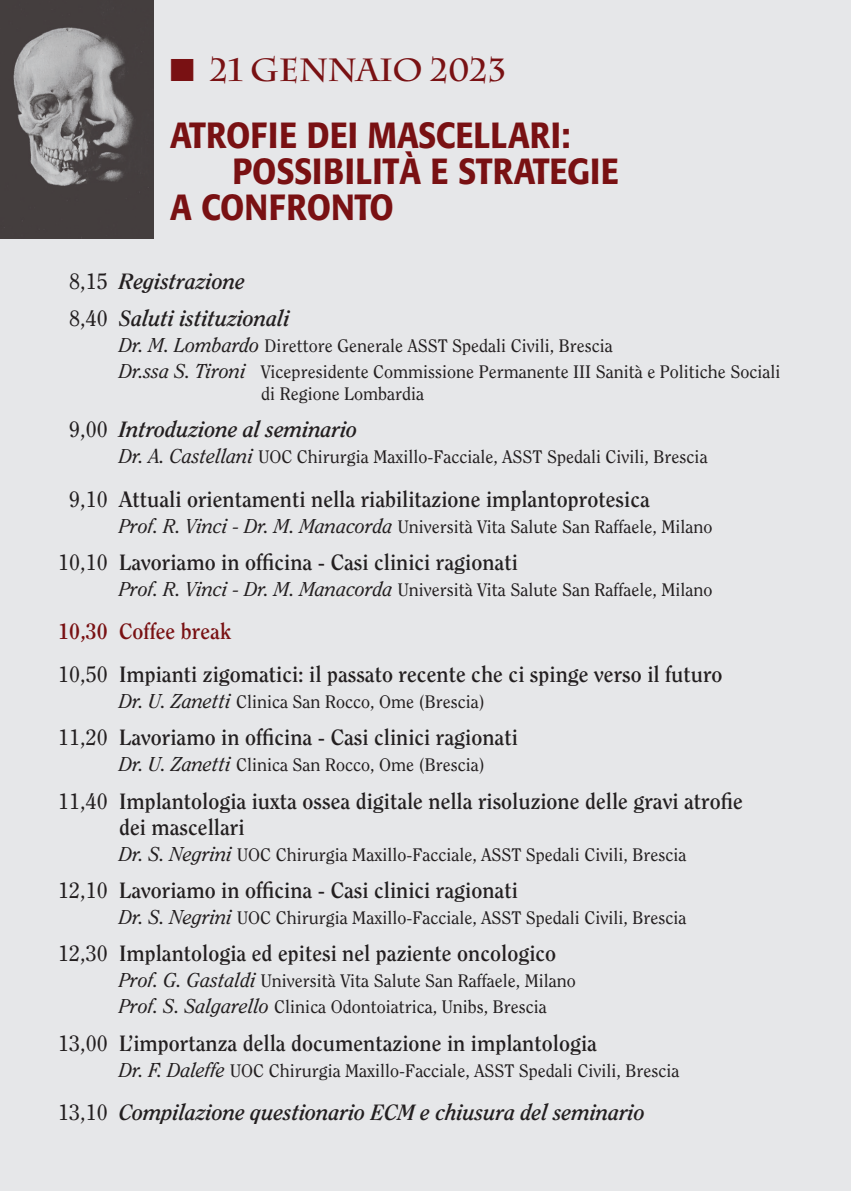
<style>
.page{position:relative;width:851px;height:1191px;background:#fff}
.page>*{position:absolute;margin:0;border:0;box-sizing:border-box;transform-origin:0 0}
.t1{font:500 36px "Formata";color:#791113;scale:.9 1}
.t2{font:700 32px "Charlemagne Std";letter-spacing:-.01em;color:#791113}
.t3{font:700 22px/26px "Clearface";color:#231f20}
.t4{font:italic 700 22px "Clearface";color:#231f20}
.t5{font:700 22px "Clearface";color:#791113}
.t6{font:18px "Clearface";color:#231f20}
.s1{font-weight:400;font-style:normal}
.s2{font-style:italic;font-size:20px}
.s3{font-weight:400}
</style>
<div class="page">
<div style="left:0;top:0;width:850px;height:1191px;background:#e6e7e9"></div>
<img style="left:0;top:0;width:153px;height:238px">
<p class="t2" style="left:170px;top:51px;width:337px">■ 21 GENNAIO 2023</p>
<p class="t1" style="left:170px;top:113px;width:446px">ATROFIE DEI MASCELLARI:</p>
<p class="t1" style="left:232px;top:149px;width:431px">POSSIBILITÀ E STRATEGIE</p>
<p class="t1" style="left:170px;top:185px;width:250px">A CONFRONTO</p>
<p class="t4" style="left:69px;top:268px;width:177px"><span class="s1">8,15</span> Registrazione</p>
<p class="t4" style="left:69px;top:305px;width:222px"><span class="s1">8,40</span> Saluti istituzionali</p>
<p class="t6" style="left:119px;top:335px;width:495px"><span class="s2">Dr. M. Lombardo</span> Direttore Generale ASST Spedali Civili, Brescia</p>
<p class="t6" style="left:119px;top:361px;width:662px"><span class="s2">Dr.ssa S. Tironi</span> Vicepresidente Commissione Permanente III Sanità e Politiche Sociali</p>
<p class="t6" style="left:261px;top:383px;width:164px">di Regione Lombardia</p>
<p class="t4" style="left:69px;top:417px;width:290px"><span class="s1">9,00</span> Introduzione al seminario</p>
<p class="t6" style="left:119px;top:446px;width:590px"><span class="s2">Dr. A. Castellani</span> UOC Chirurgia Maxillo-Facciale, ASST Spedali Civili, Brescia</p>
<p class="t3" style="left:69px;top:486px;width:582px"><span class="s3">9,10</span> Attuali orientamenti nella riabilitazione implantoprotesica</p>
<p class="t6" style="left:119px;top:515px;width:595px"><span class="s2">Prof. R. Vinci - Dr. M. Manacorda</span> Università Vita Salute San Raffaele, Milano</p>
<p class="t3" style="left:58px;top:549px;width:461px"><span class="s3">10,10</span> Lavoriamo in officina - Casi clinici ragionati</p>
<p class="t6" style="left:119px;top:579px;width:595px"><span class="s2">Prof. R. Vinci - Dr. M. Manacorda</span> Università Vita Salute San Raffaele, Milano</p>
<p class="t5" style="left:58px;top:618px;width:174px">10,30 Coffee break</p>
<p class="t3" style="left:58px;top:661px;width:665px"><span class="s3">10,50</span> Impianti zigomatici: il passato recente che ci spinge verso il futuro</p>
<p class="t6" style="left:119px;top:691px;width:367px"><span class="s2">Dr. U. Zanetti</span> Clinica San Rocco, Ome (Brescia)</p>
<p class="t3" style="left:58px;top:724px;width:461px"><span class="s3">11,20</span> Lavoriamo in officina - Casi clinici ragionati</p>
<p class="t6" style="left:119px;top:754px;width:367px"><span class="s2">Dr. U. Zanetti</span> Clinica San Rocco, Ome (Brescia)</p>
<p class="t3" style="left:119px;top:788px;width:625px;text-indent:-61px"><span class="s3">11,40</span> Implantologia iuxta ossea digitale nella risoluzione delle gravi atrofie dei mascellari</p>
<p class="t6" style="left:119px;top:843px;width:569px"><span class="s2">Dr. S. Negrini</span> UOC Chirurgia Maxillo-Facciale, ASST Spedali Civili, Brescia</p>
<p class="t3" style="left:58px;top:877px;width:461px"><span class="s3">12,10</span> Lavoriamo in officina - Casi clinici ragionati</p>
<p class="t6" style="left:119px;top:907px;width:569px"><span class="s2">Dr. S. Negrini</span> UOC Chirurgia Maxillo-Facciale, ASST Spedali Civili, Brescia</p>
<p class="t3" style="left:58px;top:940px;width:499px"><span class="s3">12,30</span> Implantologia ed epitesi nel paziente oncologico</p>
<p class="t6" style="left:119px;top:970px;width:458px"><span class="s2">Prof. G. Gastaldi</span> Università Vita Salute San Raffaele, Milano</p>
<p class="t6" style="left:119px;top:996px;width:429px"><span class="s2">Prof. S. Salgarello</span> Clinica Odontoiatrica, Unibs, Brescia</p>
<p class="t3" style="left:58px;top:1030px;width:540px"><span class="s3">13,00</span> L’importanza della documentazione in implantologia</p>
<p class="t6" style="left:119px;top:1059px;width:561px"><span class="s2">Dr. F. Daleffe</span> UOC Chirurgia Maxillo-Facciale, ASST Spedali Civili, Brescia</p>
<p class="t4" style="left:58px;top:1099px;width:588px"><span class="s1">13,10</span> Compilazione questionario ECM e chiusura del seminario</p>
</div>
